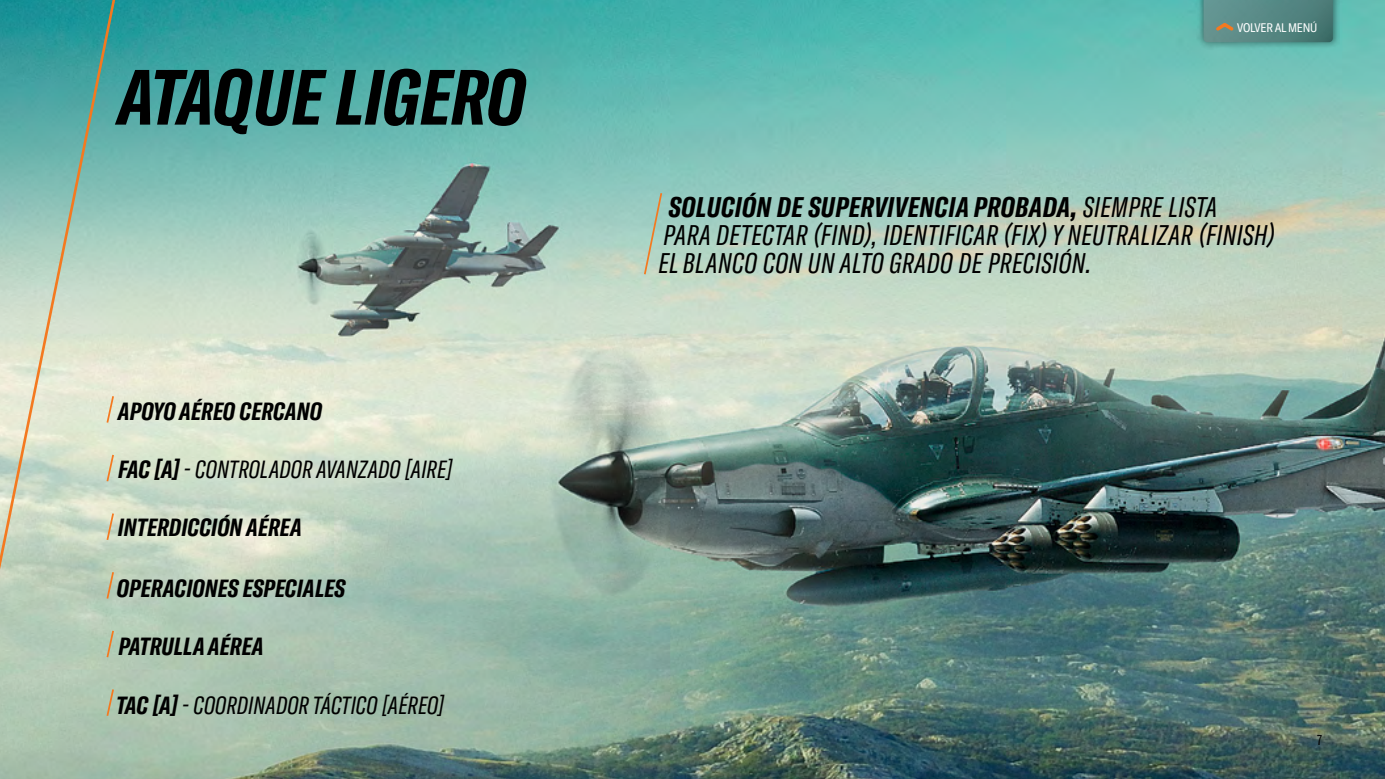
<style>
.page{position:relative;width:1385px;height:779px;background:#fff}
.page>*{position:absolute;margin:0;border:0;box-sizing:border-box;transform-origin:0 0}
.t1{font:italic 700 extra-condensed 77px "GT America";color:#000}
.t2{font:italic extra-condensed 28px/28px "GT America";letter-spacing:.02em;color:#000}
.t3{font:italic 700 extra-condensed 24.5px "GT America";letter-spacing:.01em;color:#000}
.t4{font:italic extra-condensed 24.5px "GT America";letter-spacing:.01em;color:#000}
.t5{font:extra-condensed 14px "GT America";color:#000}
.t6{font:condensed 12.25px "GT America";letter-spacing:-.02em;color:#fff}
.s1{font-weight:700}
</style>
<div class="page">
<img style="left:119px;top:0;width:1265px;height:779px">
<svg style="left:119px;top:30px;width:6px;height:133px"></svg>
<svg style="left:0;top:0;width:119px;height:779px;background:#a3c8b8"></svg>
<svg style="left:105px;top:629px;width:10px;height:30px"></svg>
<svg style="left:105px;top:570px;width:10px;height:30px"></svg>
<svg style="left:105px;top:511px;width:10px;height:31px"></svg>
<svg style="left:105px;top:453px;width:10px;height:30px"></svg>
<svg style="left:105px;top:394px;width:10px;height:31px"></svg>
<svg style="left:105px;top:687px;width:10px;height:31px"></svg>
<svg style="left:580px;top:184px;width:91px;height:97px;background:#a9cec0"></svg>
<svg style="left:1196px;top:0;width:143px;height:50px;background:#5bada4"></svg>
<svg style="left:1203px;top:0;width:129px;height:42px;background:#578681"></svg>
<h1 class="t1" style="left:117px;top:51px;width:409px">ATAQUE LIGERO</h1>
<p class="t3" style="left:118px;top:397px;width:205px">APOYO AÉREO CERCANO</p>
<p class="t4" style="left:118px;top:455px;width:335px"><span class="s1">FAC [A]</span> - CONTROLADOR AVANZADO [AIRE]</p>
<p class="t3" style="left:118px;top:512px;width:186px">INTERDICCIÓN AÉREA</p>
<p class="t3" style="left:117px;top:573px;width:229px">OPERACIONES ESPECIALES</p>
<p class="t3" style="left:118px;top:631px;width:147px">PATRULLA AÉREA</p>
<p class="t4" style="left:116px;top:691px;width:329px"><span class="s1">TAC [A]</span> - COORDINADOR TÁCTICO [AÉREO]</p>
<p class="t6" style="left:1236px;top:20px;width:81px">VOLVER AL MENÚ</p>
<p class="t2" style="left:658px;top:194px;width:617px;text-indent:10px"><span class="s1">SOLUCIÓN DE SUPERVIVENCIA PROBADA,</span> SIEMPRE LISTA<br>PARA DETECTAR (FIND), IDENTIFICAR (FIX) Y NEUTRALIZAR (FINISH)<br>EL BLANCO CON UN ALTO GRADO DE PRECISIÓN.</p>
<p class="t5" style="left:1316px;top:731px;width:6px">7</p>
</div>
